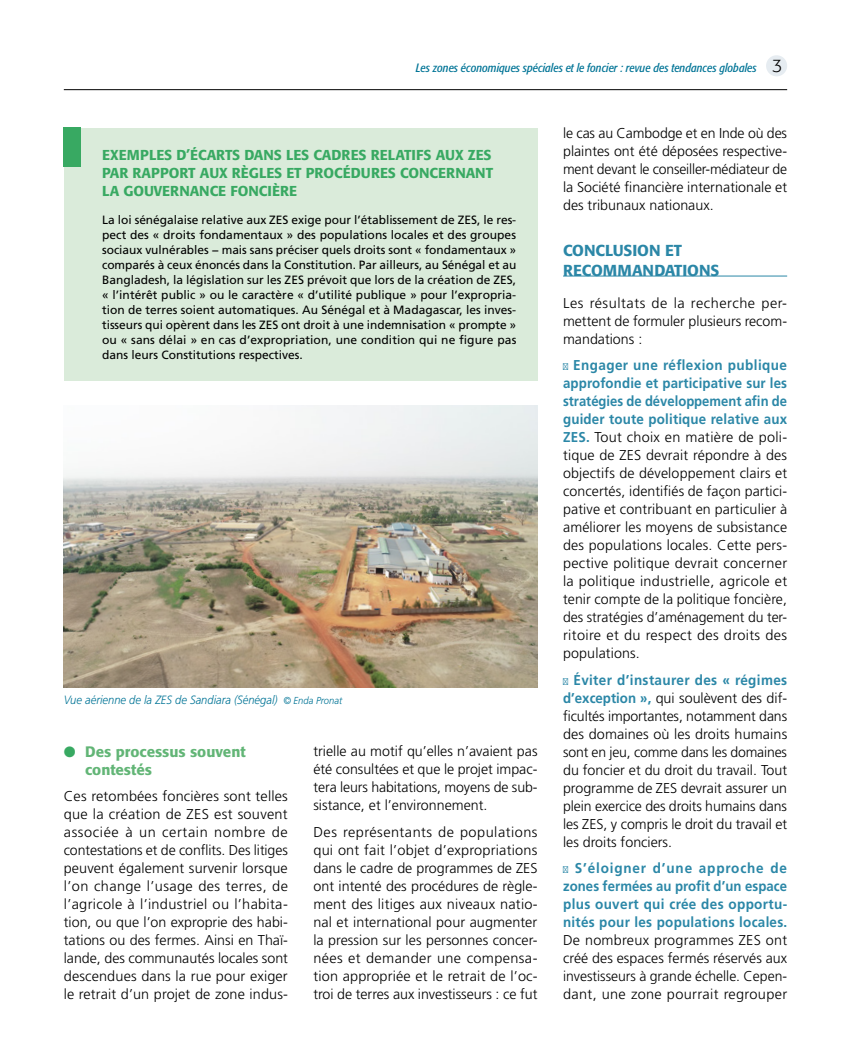
<style>
.page{position:relative;width:851px;height:1063px;background:#fff}
.page>*{position:absolute;margin:0;border:0;box-sizing:border-box;transform-origin:0 0}
.t1{font:500 15.75px/19.5px "Formata";color:#2b87a7}
.t2{font:500 15px/18px "Formata";color:#62b576}
.t3{font:300 14.25px/18px "Frutiger LT Std";color:#000;text-align:justify}
.t4{font:700 14.25px/18px "Frutiger LT Std";letter-spacing:.02em;color:#2b87a7;text-align:justify;scale:.95 1}
.t5{font:500 14.25px/18px "Formata";color:#38a962;text-align:justify}
.t6{font:12px/15px "Frutiger LT Std";color:#000;text-align:justify}
.t7{font:italic condensed 12px "Formata";color:#007496}
.t8{font:italic 300 12px "Frutiger LT Std";color:#007496;scale:.93 1}
.s1{font-weight:300;font-style:normal;font-stretch:normal;font-size:18px;color:#000}
.s2{font-size:10.2px}
.s3{color:#38a962}
.s4{color:#2b87a7}
.s5{font-weight:700;color:#2b87a7}
</style>
<div class="page">
<div style="left:766px;top:55px;width:21px;height:21px;background:#e6ecf1;border-radius:50%"></div>
<hr style="left:64px;top:89px;width:723px;height:1px;background:#000">
<hr style="left:563px;top:276px;width:224px;height:1px;background:#2b87a7">
<div style="left:64px;top:128px;width:473px;height:253px;background:#daebda"></div>
<div style="left:64px;top:128px;width:17px;height:39px;background:#38a962"></div>
<img style="left:64px;top:405px;width:473px;height:283px">
<p class="t7" style="left:416px;top:61px;width:368px">Les zones économiques spéciales et le foncier : revue des tendances globales <span class="s1">3</span></p>
<p class="t5" style="left:102px;top:146px;width:392px">EXEMPLES D’ÉCARTS DANS LES CADRES RELATIFS AUX ZES PAR RAPPORT AUX RÈGLES ET PROCÉDURES CONCERNANT LA GOUVERNANCE FONCIÈRE</p>
<p class="t6" style="left:102px;top:212px;width:416px">La loi sénégalaise relative aux ZES exige pour l’établissement de ZES, le res&shy;pect des « droits fondamentaux » des populations locales et des groupes sociaux vulnérables − mais sans préciser quels droits sont « fondamentaux » comparés à ceux énoncés dans la Constitution. Par ailleurs, au Sénégal et au Bangladesh, la législation sur les ZES prévoit que lors de la création de ZES, « l’intérêt public » ou le caractère « d’utilité publique » pour l’expropria&shy;tion de terres soient automatiques. Au Sénégal et à Madagascar, les inves&shy;tisseurs qui opèrent dans les ZES ont droit à une indemnisation « prompte » ou « sans délai » en cas d’expropriation, une condition qui ne figure pas dans leurs Constitutions respectives.</p>
<p class="t8" style="left:64px;top:693px;width:301px">Vue aérienne de la ZES de Sandiara (Sénégal) <span class="s2">© Enda Pronat</span></p>
<p class="t2" style="left:85px;top:743px;width:162px;text-indent:-21px"><span class="s3">●</span> Des processus souvent contestés</p>
<p class="t3" style="left:64px;top:787px;width:226px">Ces retombées foncières sont telles que la création de ZES est souvent associée à un certain nombre de contestations et de conflits. Des litiges peuvent également survenir lorsque l’on change l’usage des terres, de l’agricole à l’industriel ou l’habita&shy;tion, ou que l’on exproprie des habi&shy;tations ou des fermes. Ainsi en Thaï&shy;lande, des communautés locales sont descendues dans la rue pour exiger le retrait d’un projet de zone indus-</p>
<p class="t3" style="left:313px;top:743px;width:225px">trielle au motif qu’elles n’avaient pas été consultées et que le projet impac&shy;tera leurs habitations, moyens de sub&shy;sistance, et l’environnement.</p>
<p class="t3" style="left:313px;top:823px;width:225px">Des représentants de populations qui ont fait l’objet d’expropriations dans le cadre de programmes de ZES ont intenté des procédures de règle&shy;ment des litiges aux niveaux natio&shy;nal et international pour augmenter la pression sur les personnes concer&shy;nées et demander une compensa&shy;tion appropriée et le retrait de l’oc&shy;troi de terres aux investisseurs : ce fut</p>
<p class="t3" style="left:563px;top:125px;width:226px">le cas au Cambodge et en Inde où des plaintes ont été déposées respective&shy;ment devant le conseiller-médiateur de la Société financière internationale et des tribunaux nationaux.</p>
<p class="t1" style="left:563px;top:241px;width:158px">CONCLUSION ET<br>RECOMMANDATIONS</p>
<p class="t3" style="left:563px;top:294px;width:225px">Les résultats de la recherche per&shy;mettent de formuler plusieurs recom&shy;mandations :</p>
<p class="t3" style="left:563px;top:356px;width:226px"><span class="s4">●</span> <span class="s5">Engager une réflexion publique approfondie et participative sur les stratégies de développement afin de guider toute politique relative aux ZES.</span> Tout choix en matière de poli&shy;tique de ZES devrait répondre à des objectifs de développement clairs et concertés, identifiés de façon partici&shy;pative et contribuant en particulier à améliorer les moyens de subsistance des populations locales. Cette pers&shy;pective politique devrait concerner la politique industrielle, agricole et tenir compte de la politique foncière, des stratégies d’aménagement du ter&shy;ritoire et du respect des droits des populations.</p>
<p class="t3" style="left:563px;top:671px;width:226px"><span class="s4">●</span> <span class="s5">Éviter d’instaurer des « régimes d’exception »,</span> qui soulèvent des dif&shy;ficultés importantes, notamment dans des domaines où les droits humains sont en jeu, comme dans les domaines du foncier et du droit du travail. Tout programme de ZES devrait assurer un plein exercice des droits humains dans les ZES, y compris le droit du travail et les droits fonciers.</p>
<p class="t4" style="left:563px;top:859px;width:237px">● S’éloigner d’une approche de zones fermées au profit d’un espace plus ouvert qui crée des opportu&shy;nités pour les populations locales.</p>
<p class="t3" style="left:563px;top:931px;width:226px">De nombreux programmes ZES ont créé des espaces fermés réservés aux investisseurs à grande échelle. Cepen&shy;dant, une zone pourrait regrouper</p>
</div>
